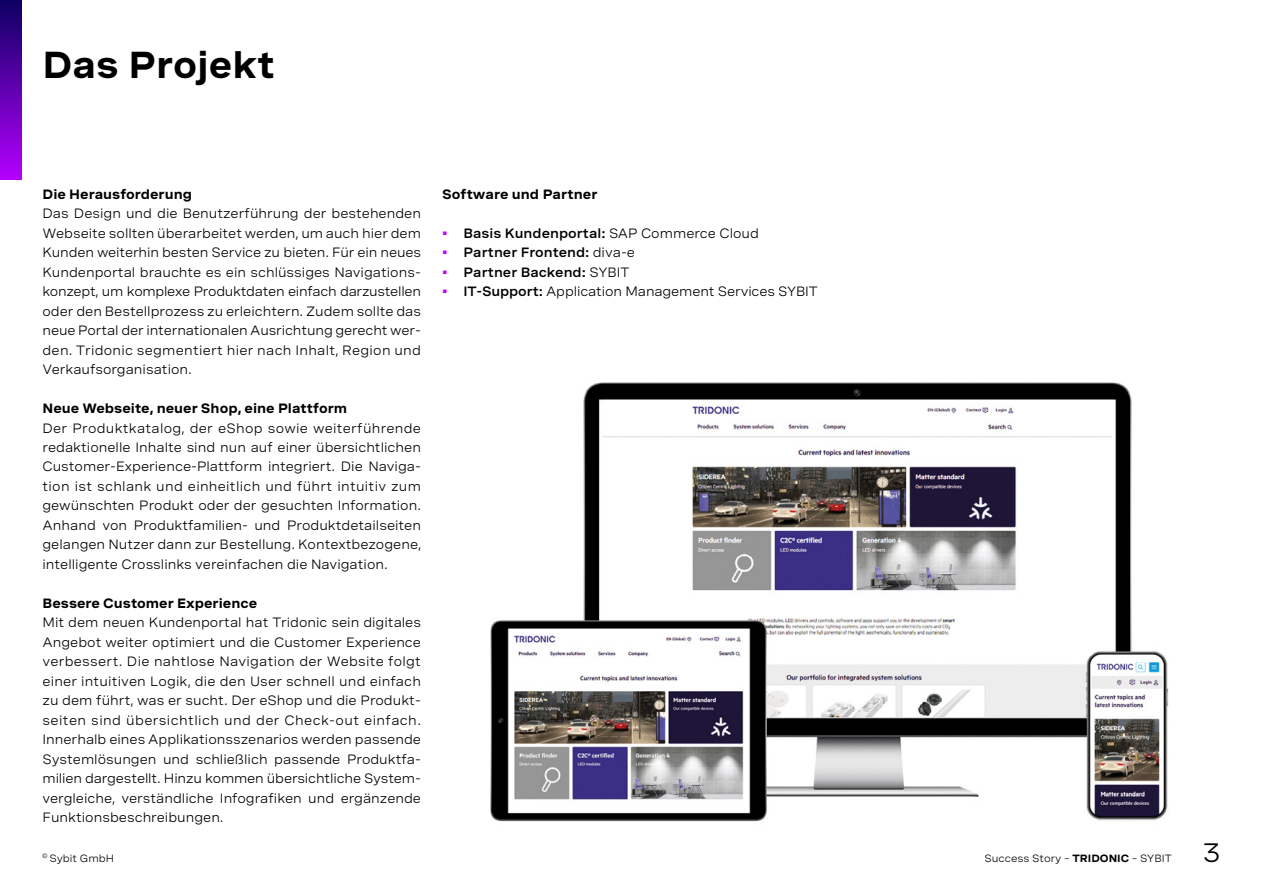
<style>
.page{position:relative;width:1263px;height:893px;background:#fff}
.page>*{position:absolute;margin:0;border:0;box-sizing:border-box;transform-origin:0 0}
.t1{font:700 37.5px "Spezia Wide";color:#000}
.t2{font:27px "Spezia Wide";color:#000}
.t3{font:13.5px/19.5px "Spezia Wide";color:#000;text-align:justify}
.t4{font:700 13.5px "Spezia Wide";color:#000}
.t5{font:600 13.5px "Spezia Wide";color:#000}
.t6{font:10.5px "Spezia Wide";color:#000}
.s1{font-weight:700;color:#c300ff}
.s2{font-weight:400}
.s3{font-weight:600}
.s4{font-weight:700}
</style>
<div class="page">
<div style="left:0;top:0;width:21px;height:179px;background:linear-gradient(to bottom,#0d0061,#b400fe)"></div>
<img style="left:490px;top:382px;width:679px;height:440px">
<h1 class="t1" style="left:43px;top:37px;width:234px">Das Projekt</h1>
<p class="t4" style="left:43px;top:183px;width:151px">Die Herausforderung</p>
<p class="t3" style="left:43px;top:203px;width:380px">Das Design und die Benutzerführung der bestehenden Webseite sollten überarbeitet werden, um auch hier dem Kunden weiterhin besten Service zu bieten. Für ein neues Kundenportal brauchte es ein schlüssiges Navigations&shy;konzept, um komplexe Produktdaten einfach darzustellen oder den Bestellprozess zu erleichtern. Zudem sollte das neue Portal der internationalen Ausrichtung gerecht wer&shy;den. Tridonic segmentiert hier nach Inhalt, Region und Verkaufsorganisation.</p>
<p class="t4" style="left:43px;top:398px;width:306px">Neue Webseite, neuer Shop, eine Plattform</p>
<p class="t3" style="left:43px;top:418px;width:380px">Der Produktkatalog, der eShop sowie weiterführende redaktionelle Inhalte sind nun auf einer übersichtlichen Customer-Experience-Plattform integriert. Die Naviga&shy;tion ist schlank und einheitlich und führt intuitiv zum gewünschten Produkt oder der gesuchten Information.<br>Anhand von Produktfamilien- und Produktdetailseiten gelangen Nutzer dann zur Bestellung. Kontextbezogene, intelligente Crosslinks vereinfachen die Navigation.</p>
<p class="t4" style="left:43px;top:593px;width:216px">Bessere Customer Experience</p>
<p class="t3" style="left:43px;top:613px;width:380px">Mit dem neuen Kundenportal hat Tridonic sein digitales Angebot weiter optimiert und die Customer Experience verbessert. Die nahtlose Navigation der Website folgt einer intuitiven Logik, die den User schnell und einfach zu dem führt, was er sucht. Der eShop und die Produkt&shy;seiten sind übersichtlich und der Check-out einfach.<br>Innerhalb eines Applikationsszenarios werden passende Systemlösungen und schließlich passende Produktfa&shy;milien dargestellt. Hinzu kommen übersichtliche System&shy;vergleiche, verständliche Infografiken und ergänzende Funktionsbeschreibungen.</p>
<p class="t4" style="left:442px;top:183px;width:157px">Software und Partner</p>
<p class="t5" style="left:442px;top:223px;width:318px"><span class="s1">•</span> Basis Kundenportal: <span class="s2">SAP Commerce Cloud</span></p>
<p class="t5" style="left:442px;top:242px;width:194px"><span class="s1">•</span> Partner Frontend: <span class="s2">diva-e</span></p>
<p class="t5" style="left:442px;top:262px;width:189px"><span class="s1">•</span> Partner Backend: <span class="s2">SYBIT</span></p>
<p class="t3" style="left:442px;top:281px;width:377px"><span class="s1">•</span> <span class="s3">IT-Support:</span> Application Management Services SYBIT</p>
<p class="t6" style="left:42px;top:850px;width:73px"><sup>©</sup> Sybit GmbH</p>
<p class="t6" style="left:984px;top:850px;width:189px">Success Story – <span class="s4">TRIDONIC</span> – SYBIT</p>
<h2 class="t2" style="left:1202px;top:832px;width:20px">3</h2>
</div>
